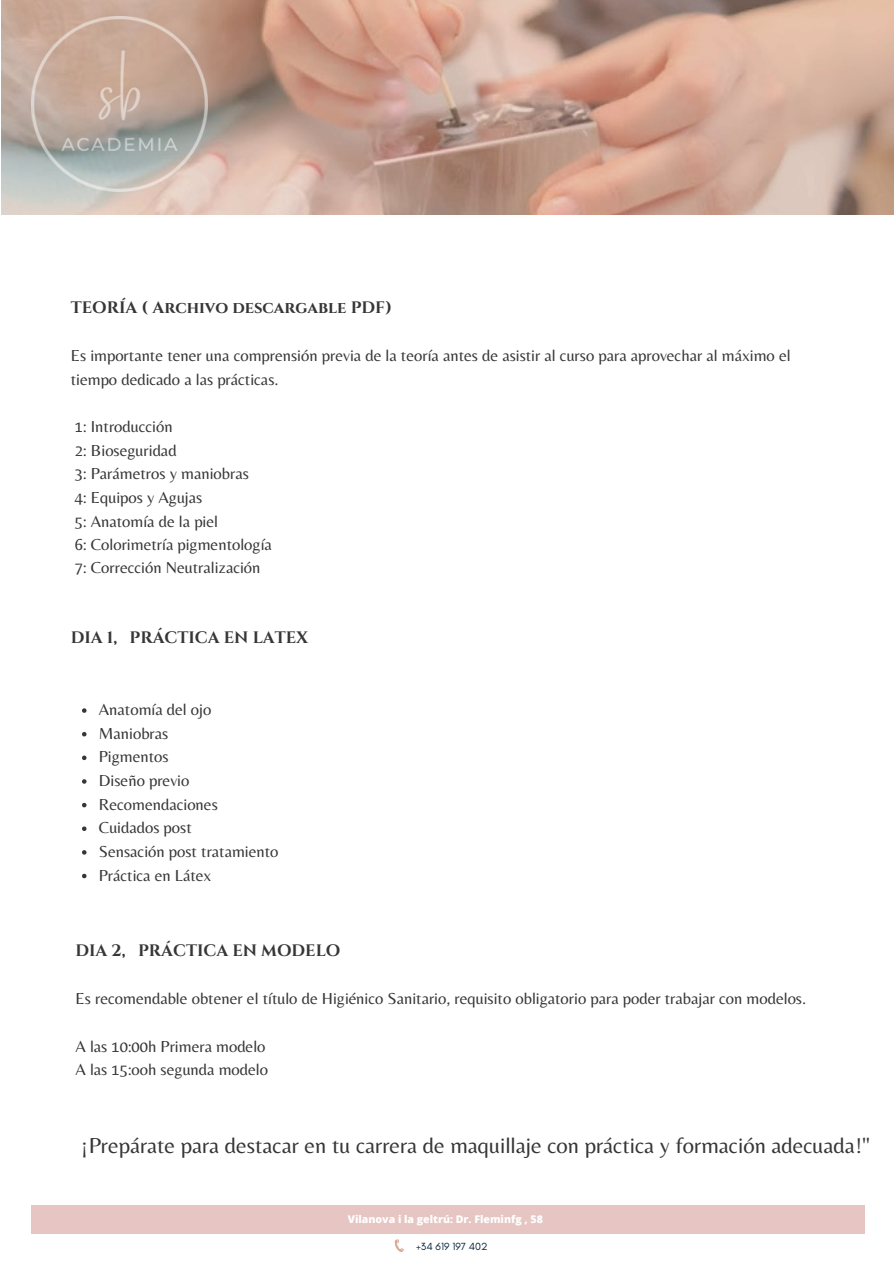
<style>
.page{position:relative;width:894px;height:1264px;background:#fff}
.page>*{position:absolute;margin:0;border:0;box-sizing:border-box;transform-origin:0 0}
.t1{font:22.5px "Belleza";color:#363636}
.t2{font:16.5px/23.7px "Belleza";color:#363636}
.t3{font:700 16.5px "Cinzel";color:#363636}
.t4{font:800 10.5px "Open Sans";color:#fff}
.t5{font:10.5px "Glacial Indifference";color:#08243f}
</style>
<div class="page">
<div style="left:32px;top:1204px;width:832px;height:29px;background:#e6c5c2"></div>
<svg style="left:394px;top:1239px;width:9px;height:13px"></svg>
<svg style="left:1px;top:0;width:892px;height:215px;background:#c8a393"></svg>
<img style="left:32px;top:16px;width:175px;height:176px">
<svg style="left:82px;top:708px;width:4px;height:4px"></svg>
<svg style="left:82px;top:732px;width:4px;height:4px"></svg>
<svg style="left:82px;top:755px;width:4px;height:5px"></svg>
<svg style="left:82px;top:779px;width:4px;height:4px"></svg>
<svg style="left:82px;top:802px;width:4px;height:5px"></svg>
<svg style="left:82px;top:826px;width:4px;height:5px"></svg>
<svg style="left:82px;top:850px;width:4px;height:4px"></svg>
<svg style="left:82px;top:873px;width:4px;height:5px"></svg>
<p class="t3" style="left:71px;top:296px;width:323px">TEORÍA ( Archivo descargable PDF)</p>
<h3 class="t2" style="left:71px;top:343px;width:721px">Es importante tener una comprensión previa de la teoría antes de asistir al curso para aprovechar al máximo el tiempo dedicado a las prácticas.</h3>
<h4 class="t2" style="left:75px;top:414px;width:198px">1: Introducción<br>2: Bioseguridad<br>3: Parámetros y maniobras<br>4: Equipos y Agujas<br>5: Anatomía de la piel<br>6: Colorimetría pigmentología</h4>
<h2 class="t2" style="left:75px;top:555px;width:187px">7: Corrección Neutralización</h2>
<p class="t3" style="left:71px;top:627px;width:239px">DIA 1, PRÁCTICA EN LATEX</p>
<p class="t2" style="left:99px;top:697px;width:114px">Anatomía del ojo</p>
<p class="t2" style="left:99px;top:721px;width:71px">Maniobras</p>
<p class="t2" style="left:99px;top:744px;width:71px">Pigmentos</p>
<p class="t2" style="left:99px;top:768px;width:92px">Diseño previo</p>
<p class="t2" style="left:99px;top:792px;width:120px">Recomendaciones</p>
<p class="t2" style="left:99px;top:815px;width:94px">Cuidados post</p>
<p class="t2" style="left:99px;top:839px;width:181px">Sensación post tratamiento</p>
<h4 class="t2" style="left:99px;top:862px;width:114px">Práctica en Látex</h4>
<h4 class="t3" style="left:75px;top:939px;width:266px">DIA 2, PRÁCTICA EN MODELO</h4>
<h4 class="t2" style="left:75px;top:986px;width:732px">Es recomendable obtener el título de Higiénico Sanitario, requisito obligatorio para poder trabajar con modelos.</h4>
<h1 class="t2" style="left:75px;top:1033px;width:194px">A las 10:00h Primera modelo<br>A las 15:ooh segunda modelo</h1>
<p class="t1" style="left:81px;top:1131px;width:790px">¡Prepárate para destacar en tu carrera de maquillaje con práctica y formación adecuada!"</p>
<h4 class="t4" style="left:347px;top:1211px;width:197px">Vilanova i la geltrú: Dr. Fleminfg , 58</h4>
<h4 class="t5" style="left:416px;top:1239px;width:73px">+34 619 197 402</h4>
</div>
